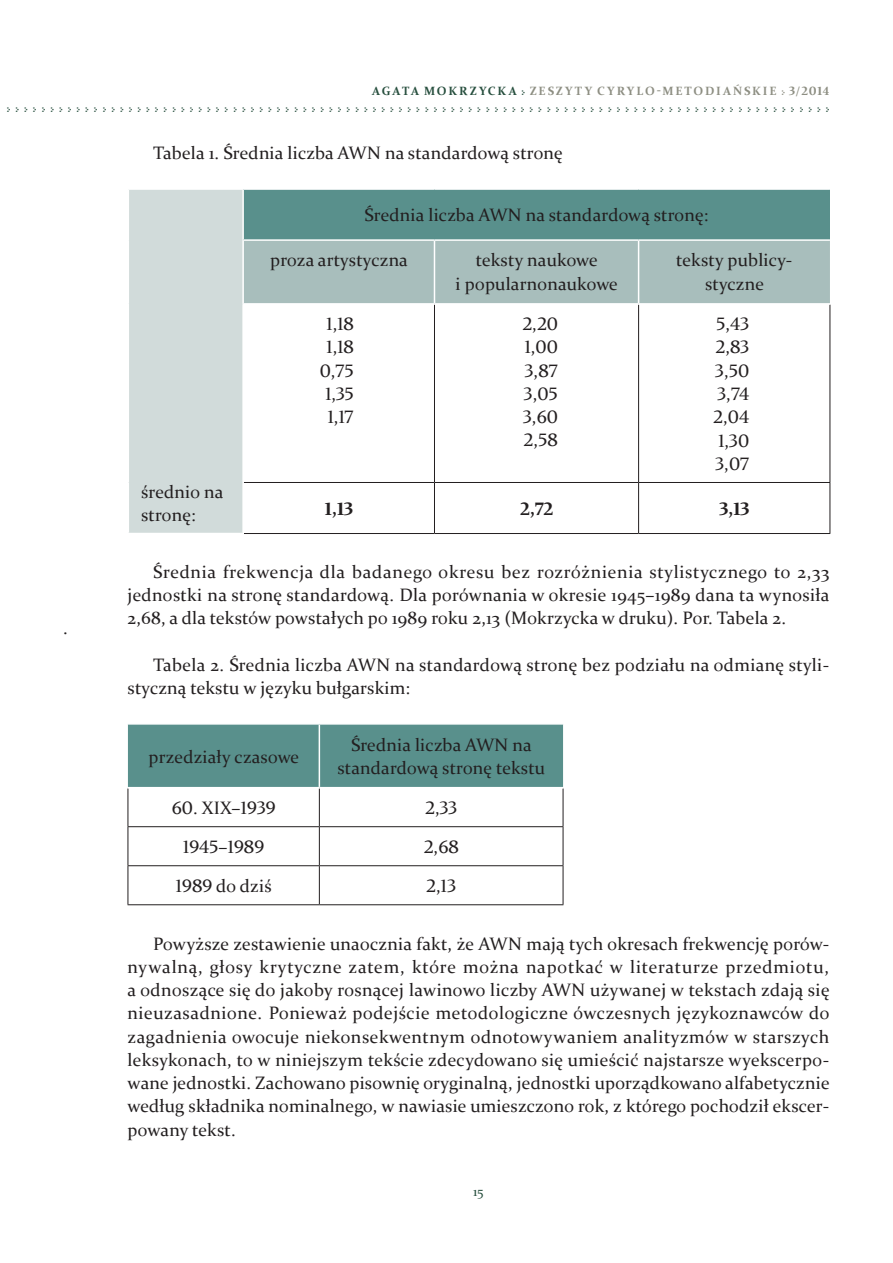
<style>
.page{position:relative;width:893px;height:1263px;background:#fff}
.page>*{position:absolute;margin:0;border:0;box-sizing:border-box;transform-origin:0 0}
.t1{font:18px/23.2px "Constantia";letter-spacing:.01em;color:#231f20;text-align:center}
.t2{font:700 18px "Constantia";color:#231f20}
.t3{font:13.5px "Constantia";color:#264e3d}
.t4{font:700 12px "Bukyvede";color:#264e3d}
.t5{font:700 12px "Constantia";letter-spacing:.15em;color:#8d8e82}
.s1{color:#264e3d}
.s2{font-family:"Bukyvede";color:#264e3d}
.s3{font-family:"Bukyvede"}
</style>
<div class="page">
<div style="left:128px;top:189px;width:115px;height:344px;background:#d1dbda"></div>
<div style="left:243px;top:189px;width:587px;height:51px;background:#59908c"></div>
<div style="left:244px;top:241px;width:586px;height:62px;background:#a8bebc"></div>
<hr style="left:434px;top:305px;width:1px;height:177px;background:#231f20">
<hr style="left:638px;top:305px;width:1px;height:177px;background:#231f20">
<hr style="left:830px;top:305px;width:1px;height:177px;background:#231f20">
<hr style="left:244px;top:482px;width:190px;height:1px;background:#231f20">
<hr style="left:434px;top:482px;width:205px;height:1px;background:#231f20">
<hr style="left:434px;top:483px;width:1px;height:50px;background:#231f20">
<hr style="left:639px;top:482px;width:191px;height:1px;background:#231f20">
<hr style="left:638px;top:483px;width:1px;height:50px;background:#231f20">
<hr style="left:830px;top:483px;width:1px;height:50px;background:#231f20">
<hr style="left:244px;top:533px;width:190px;height:1px;background:#231f20">
<hr style="left:434px;top:533px;width:205px;height:1px;background:#231f20">
<hr style="left:639px;top:533px;width:191px;height:1px;background:#231f20">
<hr style="left:243px;top:188px;width:191px;height:2px;background:#fff">
<hr style="left:434px;top:188px;width:205px;height:2px;background:#fff">
<hr style="left:639px;top:188px;width:191px;height:2px;background:#fff">
<hr style="left:242px;top:239px;width:192px;height:2px;background:#fff">
<hr style="left:434px;top:239px;width:205px;height:2px;background:#fff">
<hr style="left:434px;top:241px;width:1px;height:62px;background:#fff">
<hr style="left:639px;top:239px;width:191px;height:2px;background:#fff">
<hr style="left:638px;top:241px;width:1px;height:62px;background:#fff">
<hr style="left:242px;top:303px;width:192px;height:2px;background:#fff">
<hr style="left:128px;top:188px;width:115px;height:2px;background:#fff">
<hr style="left:128px;top:190px;width:1px;height:50px;background:#fff">
<hr style="left:242px;top:190px;width:2px;height:49px;background:#fff">
<hr style="left:128px;top:240px;width:1px;height:64px;background:#fff">
<hr style="left:242px;top:241px;width:2px;height:62px;background:#fff">
<hr style="left:128px;top:304px;width:1px;height:178px;background:#fff">
<hr style="left:242px;top:305px;width:2px;height:177px;background:#fff">
<hr style="left:128px;top:482px;width:1px;height:51px;background:#fff">
<hr style="left:242px;top:482px;width:2px;height:51px;background:#fff">
<div style="left:128px;top:725px;width:435px;height:62px;background:#59908c"></div>
<hr style="left:128px;top:788px;width:1px;height:38px;background:#231f20">
<hr style="left:319px;top:788px;width:1px;height:38px;background:#231f20">
<hr style="left:563px;top:788px;width:1px;height:38px;background:#231f20">
<hr style="left:128px;top:826px;width:191px;height:1px;background:#231f20">
<hr style="left:128px;top:827px;width:1px;height:38px;background:#231f20">
<hr style="left:319px;top:826px;width:244px;height:1px;background:#231f20">
<hr style="left:319px;top:827px;width:1px;height:38px;background:#231f20">
<hr style="left:563px;top:827px;width:1px;height:38px;background:#231f20">
<hr style="left:128px;top:865px;width:191px;height:1px;background:#231f20">
<hr style="left:128px;top:866px;width:1px;height:38px;background:#231f20">
<hr style="left:319px;top:865px;width:244px;height:1px;background:#231f20">
<hr style="left:319px;top:866px;width:1px;height:38px;background:#231f20">
<hr style="left:563px;top:866px;width:1px;height:38px;background:#231f20">
<hr style="left:128px;top:904px;width:191px;height:1px;background:#231f20">
<hr style="left:319px;top:904px;width:244px;height:1px;background:#231f20">
<hr style="left:319px;top:725px;width:1px;height:62px;background:#fff">
<p class="t5" style="left:372px;top:83px;width:458px"><span class="s1">AGATA MOKRZYCKA</span> <span class="s2">჻</span> ZESZYTY CYRYLO-METODIAŃSKIE <span class="s3">჻</span> 3/2014</p>
<p class="t4" style="left:7px;top:100px;width:824px">჻჻჻჻჻჻჻჻჻჻჻჻჻჻჻჻჻჻჻჻჻჻჻჻჻჻჻჻჻჻჻჻჻჻჻჻჻჻჻჻჻჻჻჻჻჻჻჻჻჻჻჻჻჻჻჻჻჻჻჻჻჻჻჻჻჻჻჻჻჻჻჻჻჻჻჻჻჻჻჻჻჻჻჻჻჻჻჻჻჻჻჻჻჻჻</p>
<p class="t1" style="left:153px;top:140px;width:411px">Tabela 1. Średnia liczba AWN na standardową stronę</p>
<p class="t1" style="left:63px;top:616px;width:6px">.</p>
<p class="t1" style="left:141px;top:479px;width:84px;text-align:left">średnio na stronę:</p>
<p class="t1" style="left:364px;top:203px;width:345px">Średnia liczba AWN na standardową stronę:</p>
<p class="t1" style="left:270px;top:248px;width:139px">proza artystyczna</p>
<p class="t1" style="left:456px;top:248px;width:164px">teksty naukowe<br>i popularnonaukowe</p>
<p class="t1" style="left:676px;top:248px;width:118px">teksty publicy&shy;styczne</p>
<p class="t1" style="left:320px;top:312px;width:36px">1,18<br>1,18<br>0,75<br>1,35<br>1,17</p>
<p class="t1" style="left:522px;top:312px;width:37px;text-align:justify">2,20<br>1,00<br>3,87<br>3,05<br>3,60<br>2,58</p>
<p class="t1" style="left:713px;top:312px;width:37px;text-align:justify">5,43<br>2,83<br>3,50<br>3,74<br>2,04<br>1,30<br>3,07</p>
<p class="t2" style="left:325px;top:496px;width:29px">1,13</p>
<p class="t2" style="left:520px;top:496px;width:34px">2,72</p>
<p class="t2" style="left:719px;top:496px;width:31px">3,13</p>
<p class="t1" style="left:128px;top:559px;width:703px;text-align:justify;text-indent:26px">Średnia frekwencja dla badanego okresu bez rozróżnienia stylistycznego to 2,33 jednostki na stronę standardową. Dla porównania w okresie 1945–1989 dana ta wynosiła 2,68, a dla tekstów powstałych po 1989 roku 2,13 (Mokrzycka w druku). Por. Tabela 2.</p>
<p class="t1" style="left:128px;top:652px;width:703px;text-align:left;text-indent:26px">Tabela 2. Średnia liczba AWN na standardową stronę bez podziału na odmianę styli&shy;styczną tekstu w języku bułgarskim:</p>
<p class="t1" style="left:149px;top:744px;width:152px">przedziały czasowe</p>
<p class="t1" style="left:337px;top:732px;width:209px">Średnia liczba AWN na standardową stronę tekstu</p>
<p class="t1" style="left:172px;top:795px;width:105px">60. XIX–1939</p>
<p class="t1" style="left:425px;top:795px;width:33px">2,33</p>
<p class="t1" style="left:183px;top:834px;width:82px">1945–1989</p>
<p class="t1" style="left:424px;top:834px;width:36px">2,68</p>
<p class="t1" style="left:176px;top:873px;width:97px">1989 do dziś</p>
<p class="t1" style="left:426px;top:873px;width:31px">2,13</p>
<p class="t1" style="left:128px;top:931px;width:704px;text-align:justify;text-indent:26px">Powyższe zestawienie unaocznia fakt, że AWN mają tych okresach frekwencję porów&shy;nywalną, głosy krytyczne zatem, które można napotkać w literaturze przedmiotu, a odnoszące się do jakoby rosnącej lawinowo liczby AWN używanej w tekstach zdają się nieuzasadnione. Ponieważ podejście metodologiczne ówczesnych językoznawców do zagadnienia owocuje niekonsekwentnym odnotowywaniem analityzmów w starszych leksykonach, to w niniejszym tekście zdecydowano się umieścić najstarsze wyekscerpo&shy;wane jednostki. Zachowano pisownię oryginalną, jednostki uporządkowano alfabetycznie według składnika nominalnego, w nawiasie umieszczono rok, z którego pochodził ekscer&shy;powany tekst.</p>
<p class="t3" style="left:473px;top:1182px;width:12px">15</p>
</div>
